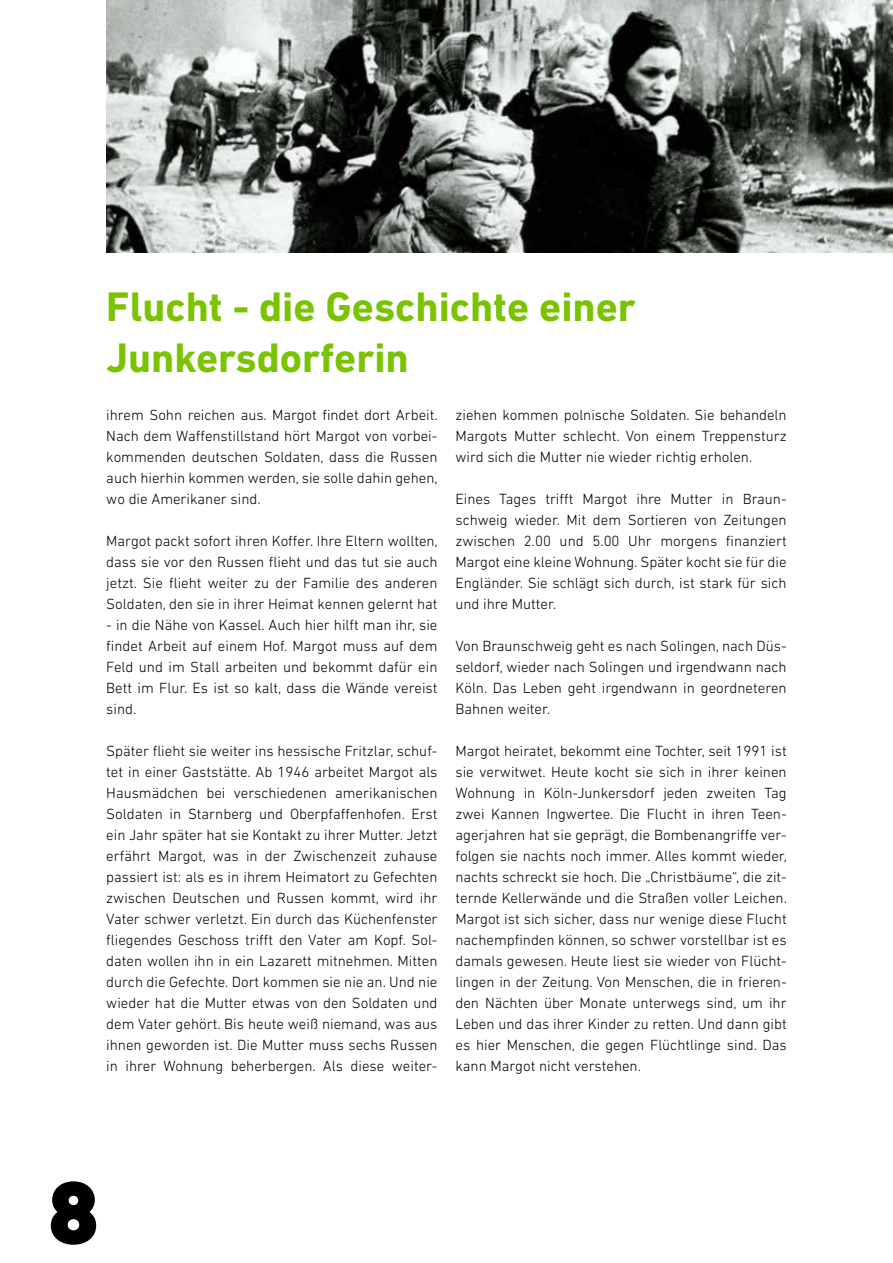
<style>
.page{position:relative;width:893px;height:1263px;background:#fff}
.page>*{position:absolute;margin:0;border:0;box-sizing:border-box;transform-origin:0 0}
.t1{font:900 90px "DIN Next LT Pro";color:#000}
.t2{font:700 42px/50.4px "DIN Next LT Pro";color:#79c300}
.t3{font:300 15px/21px "DIN Next LT Pro";color:#000;text-align:justify}
</style>
<div class="page">
<img style="left:106px;top:0;width:787px;height:252px">
<h2 class="t2" style="left:106px;top:282px;width:531px">Flucht - die Geschichte einer<br>Junkersdorferin</h2>
<p class="t3" style="left:106px;top:404px;width:333px">ihrem Sohn reichen aus. Margot findet dort Arbeit.<br>Nach dem Waffenstillstand hört Margot von vorbei&shy;kommenden deutschen Soldaten, dass die Russen auch hierhin kommen werden, sie solle dahin gehen, wo die Amerikaner sind.</p>
<p class="t3" style="left:106px;top:530px;width:333px">Margot packt sofort ihren Koffer. Ihre Eltern wollten, dass sie vor den Russen flieht und das tut sie auch jetzt. Sie flieht weiter zu der Familie des anderen Soldaten, den sie in ihrer Heimat kennen gelernt hat</p>
<p class="t3" style="left:106px;top:614px;width:333px">- in die Nähe von Kassel. Auch hier hilft man ihr, sie findet Arbeit auf einem Hof. Margot muss auf dem Feld und im Stall arbeiten und bekommt dafür ein Bett im Flur. Es ist so kalt, dass die Wände vereist sind.</p>
<p class="t3" style="left:106px;top:740px;width:333px">Später flieht sie weiter ins hessische Fritzlar, schuf&shy;tet in einer Gaststätte. Ab 1946 arbeitet Margot als Hausmädchen bei verschiedenen amerikanischen Soldaten in Starnberg und Oberpfaffenhofen. Erst ein Jahr später hat sie Kontakt zu ihrer Mutter. Jetzt erfährt Margot, was in der Zwischenzeit zuhause passiert ist: als es in ihrem Heimatort zu Gefechten zwischen Deutschen und Russen kommt, wird ihr Vater schwer verletzt. Ein durch das Küchenfenster fliegendes Geschoss trifft den Vater am Kopf. Sol&shy;daten wollen ihn in ein Lazarett mitnehmen. Mitten durch die Gefechte. Dort kommen sie nie an. Und nie wieder hat die Mutter etwas von den Soldaten und dem Vater gehört. Bis heute weiß niemand, was aus ihnen geworden ist. Die Mutter muss sechs Russen in ihrer Wohnung beherbergen. Als diese weiter-</p>
<p class="t3" style="left:455px;top:404px;width:333px">ziehen kommen polnische Soldaten. Sie behandeln Margots Mutter schlecht. Von einem Treppensturz wird sich die Mutter nie wieder richtig erholen.</p>
<p class="t3" style="left:455px;top:488px;width:333px">Eines Tages trifft Margot ihre Mutter in Braun&shy;schweig wieder. Mit dem Sortieren von Zeitungen zwischen 2.00 und 5.00 Uhr morgens finanziert Margot eine kleine Wohnung. Später kocht sie für die Engländer. Sie schlägt sich durch, ist stark für sich und ihre Mutter.</p>
<p class="t3" style="left:455px;top:635px;width:333px">Von Braunschweig geht es nach Solingen, nach Düs&shy;seldorf, wieder nach Solingen und irgendwann nach Köln. Das Leben geht irgendwann in geordneteren Bahnen weiter.</p>
<p class="t3" style="left:455px;top:740px;width:333px">Margot heiratet, bekommt eine Tochter, seit 1991 ist sie verwitwet. Heute kocht sie sich in ihrer keinen Wohnung in Köln-Junkersdorf jeden zweiten Tag zwei Kannen Ingwertee. Die Flucht in ihren Teen&shy;agerjahren hat sie geprägt, die Bombenangriffe ver&shy;folgen sie nachts noch immer. Alles kommt wieder, nachts schreckt sie hoch. Die „Christbäume“, die zit&shy;ternde Kellerwände und die Straßen voller Leichen.<br>Margot ist sich sicher, dass nur wenige diese Flucht nachempfinden können, so schwer vorstellbar ist es damals gewesen. Heute liest sie wieder von Flücht&shy;lingen in der Zeitung. Von Menschen, die in frieren&shy;den Nächten über Monate unterwegs sind, um ihr Leben und das ihrer Kinder zu retten. Und dann gibt es hier Menschen, die gegen Flüchtlinge sind. Das kann Margot nicht verstehen.</p>
<h1 class="t1" style="left:48px;top:1159px;width:53px">8</h1>
</div>
